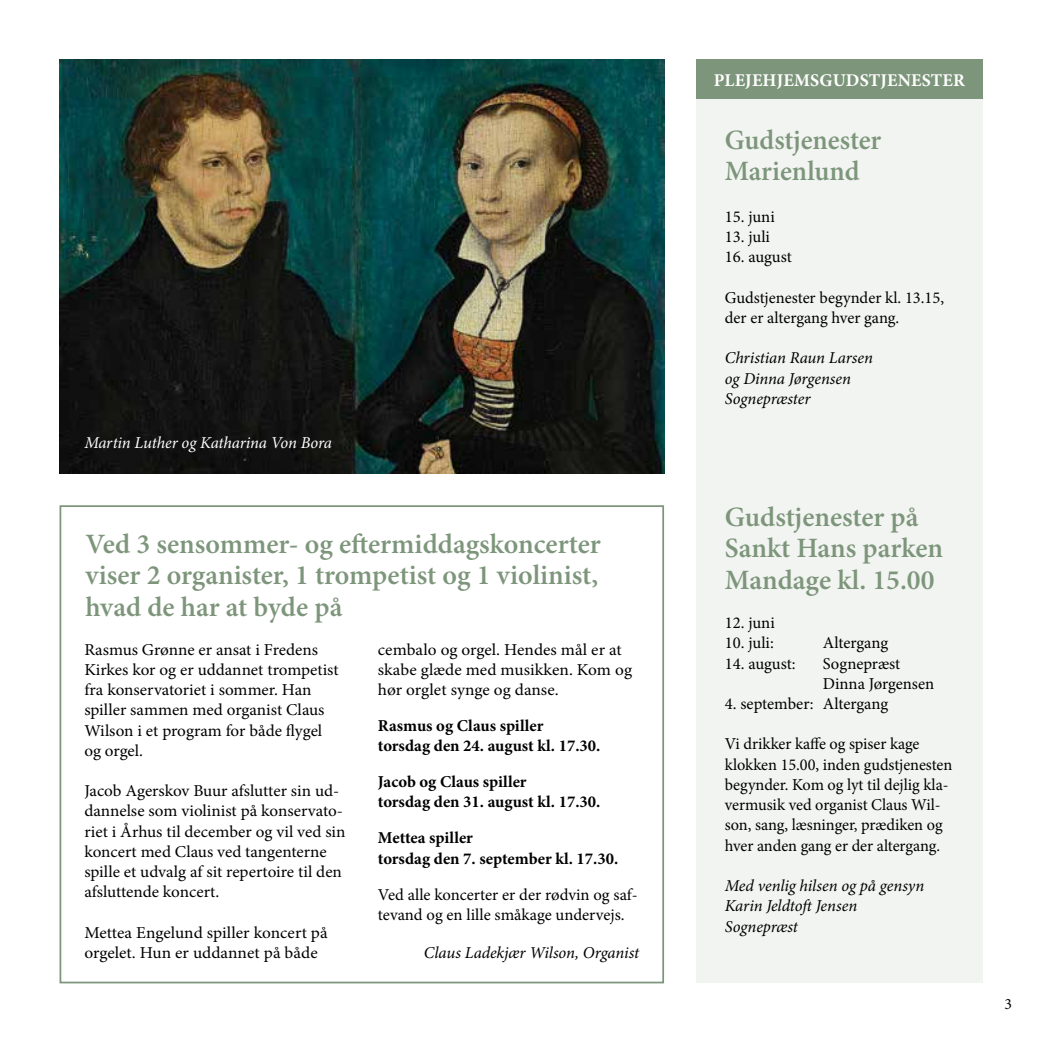
<style>
.page{position:relative;width:1042px;height:1042px;background:#fff}
.page>*{position:absolute;margin:0;border:0;box-sizing:border-box;transform-origin:0 0}
.t1{font:600 28px/31.5px "Minion Pro";letter-spacing:-.005em;color:#7d967b}
.t2{font:700 17.85px "Minion Pro";letter-spacing:.01em;color:#fff}
.t3{font:16.62px/20.3px "Minion Pro";letter-spacing:-.005em;color:#000}
.t4{font:700 16.62px/20.3px "Minion Pro";color:#000}
.t5{font:16.62px/20.3px "Minion Pro";letter-spacing:-.005em;color:#000;scale:1.04 1}
.t6{font:italic 16.62px/20.3px "Minion Pro";letter-spacing:-.005em;color:#000}
.t7{font:italic 16.62px "Minion Pro";letter-spacing:-.01em;color:#fff}
.t8{font:15.75px "Minion Pro";color:#000}
</style>
<div class="page">
<div style="left:696px;top:60px;width:286px;height:922px;background:#f2f4f1"></div>
<div style="left:696px;top:60px;width:286px;height:39px;background:#7d967b"></div>
<img style="left:60px;top:60px;width:604px;height:413px">
<div style="left:60px;top:505px;width:604px;height:478px;border:2px solid #7d967b"></div>
<p class="t7" style="left:84px;top:431px;width:249px">Martin Luther og Katharina Von Bora</p>
<h1 class="t1" style="left:86px;top:529px;width:517px;text-align:justify">Ved 3 sensommer- og eftermiddagskoncerter viser 2 organister, 1 trompetist og 1 violinist, hvad de har at byde på</h1>
<p class="t3" style="left:84px;top:639px;width:256px">Rasmus Grønne er ansat i Fredens<br>Kirkes kor og er uddannet trompetist fra konservatoriet i sommer. Han spiller sammen med organist Claus<br>Wilson i et program for både flygel og orgel.</p>
<p class="t3" style="left:84px;top:781px;width:263px">Jacob Agerskov Buur afslutter sin ud&shy;dannelse som violinist på konservato&shy;riet i Århus til december og vil ved sin koncert med Claus ved tangenterne spille et udvalg af sit repertoire til den afsluttende koncert.</p>
<p class="t5" style="left:84px;top:922px;width:236px">Mettea Engelund spiller koncert på orgelet. Hun er uddannet på både</p>
<p class="t5" style="left:378px;top:639px;width:246px">cembalo og orgel. Hendes mål er at skabe glæde med musikken. Kom og hør orglet synge og danse.</p>
<p class="t4" style="left:378px;top:715px;width:224px">Rasmus og Claus spiller<br>torsdag den 24. august kl. 17.30.</p>
<p class="t4" style="left:378px;top:771px;width:224px">Jacob og Claus spiller<br>torsdag den 31. august kl. 17.30.</p>
<p class="t4" style="left:378px;top:828px;width:242px">Mettea spiller<br>torsdag den 7. september kl. 17.30.</p>
<p class="t3" style="left:378px;top:884px;width:261px">Ved alle koncerter er der rødvin og saf&shy;tevand og en lille småkage undervejs.</p>
<p class="t6" style="left:424px;top:942px;width:217px">Claus Ladekjær Wilson, Organist</p>
<p class="t2" style="left:714px;top:68px;width:253px">PLEJEHJEMSGUDSTJENESTER</p>
<h1 class="t1" style="left:725px;top:125px;width:158px">Gudstjenester<br>Marienlund</h1>
<p class="t3" style="left:725px;top:206px;width:51px">15. juni</p>
<p class="t3" style="left:725px;top:226px;width:47px">13. juli</p>
<p class="t3" style="left:725px;top:247px;width:68px">16. august</p>
<p class="t3" style="left:725px;top:287px;width:221px">Gudstjenester begynder kl. 13.15, der er altergang hver gang.</p>
<p class="t6" style="left:725px;top:348px;width:150px">Christian Raun Larsen og Dinna Jørgensen<br>Sognepræster</p>
<h1 class="t1" style="left:725px;top:502px;width:220px">Gudstjenester på<br>Sankt Hans parken<br>Mandage kl. 15.00</h1>
<p class="t3" style="left:725px;top:612px;width:51px">12. juni</p>
<p class="t3" style="left:725px;top:633px;width:50px">10. juli:</p>
<p class="t3" style="left:823px;top:633px;width:67px">Altergang</p>
<p class="t3" style="left:725px;top:653px;width:72px">14. august:</p>
<p class="t3" style="left:823px;top:653px;width:113px">Sognepræst<br>Dinna Jørgensen</p>
<p class="t3" style="left:725px;top:693px;width:165px">4. september: Altergang</p>
<p class="t3" style="left:725px;top:734px;width:229px">Vi drikker kaffe og spiser kage klokken 15.00, inden gudstjenesten begynder. Kom og lyt til dejlig kla&shy;vermusik ved organist Claus Wil&shy;son, sang, læsninger, prædiken og hver anden gang er der altergang.</p>
<p class="t6" style="left:725px;top:875px;width:201px">Med venlig hilsen og på gensyn<br>Karin Jeldtoft Jensen<br>Sognepræst</p>
<p class="t8" style="left:1004px;top:993px;width:9px">3</p>
</div>
